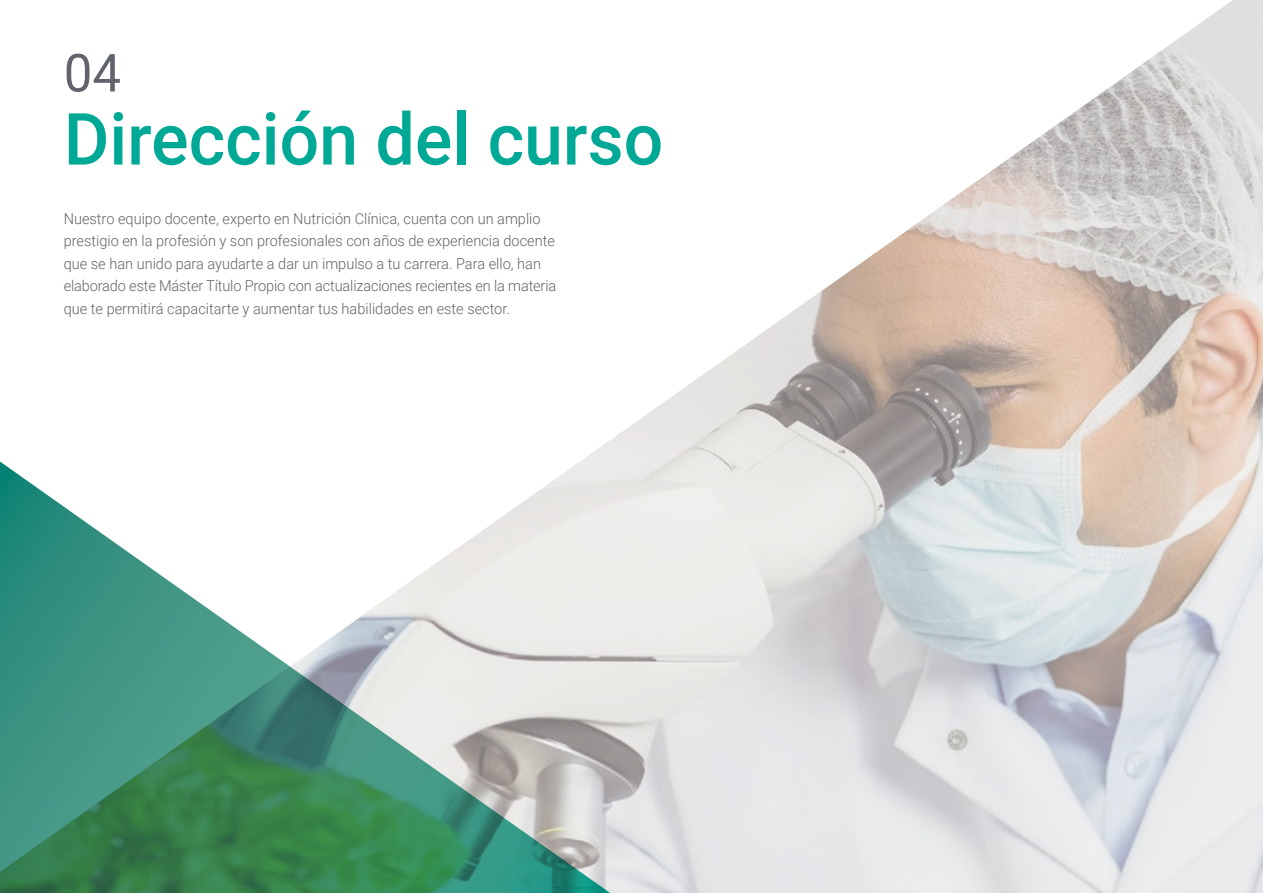
<style>
.page{position:relative;width:1263px;height:893px;background:#fff}
.page>*{position:absolute;margin:0;border:0;box-sizing:border-box;transform-origin:0 0}
.t1{font:500 72px "Roboto";color:#00a996}
.t2{font:52.5px "Roboto";color:#61646a}
.t3{font:300 15px/22.5px "Roboto";color:#61646a}
</style>
<div class="page">
<img style="left:603px;top:0;width:660px;height:893px">
<svg style="left:0;top:446px;width:640px;height:447px"></svg>
<h2 class="t2" style="left:64px;top:36px;width:59px">04</h2>
<h1 class="t1" style="left:64px;top:89px;width:601px">Dirección del curso</h1>
<p class="t3" style="left:64px;top:207px;width:494px">Nuestro equipo docente, experto en Nutrición Clínica, cuenta con un amplio prestigio en la profesión y son profesionales con años de experiencia docente que se han unido para ayudarte a dar un impulso a tu carrera. Para ello, han elaborado este Máster Título Propio con actualizaciones recientes en la materia que te permitirá capacitarte y aumentar tus habilidades en este sector.</p>
</div>
